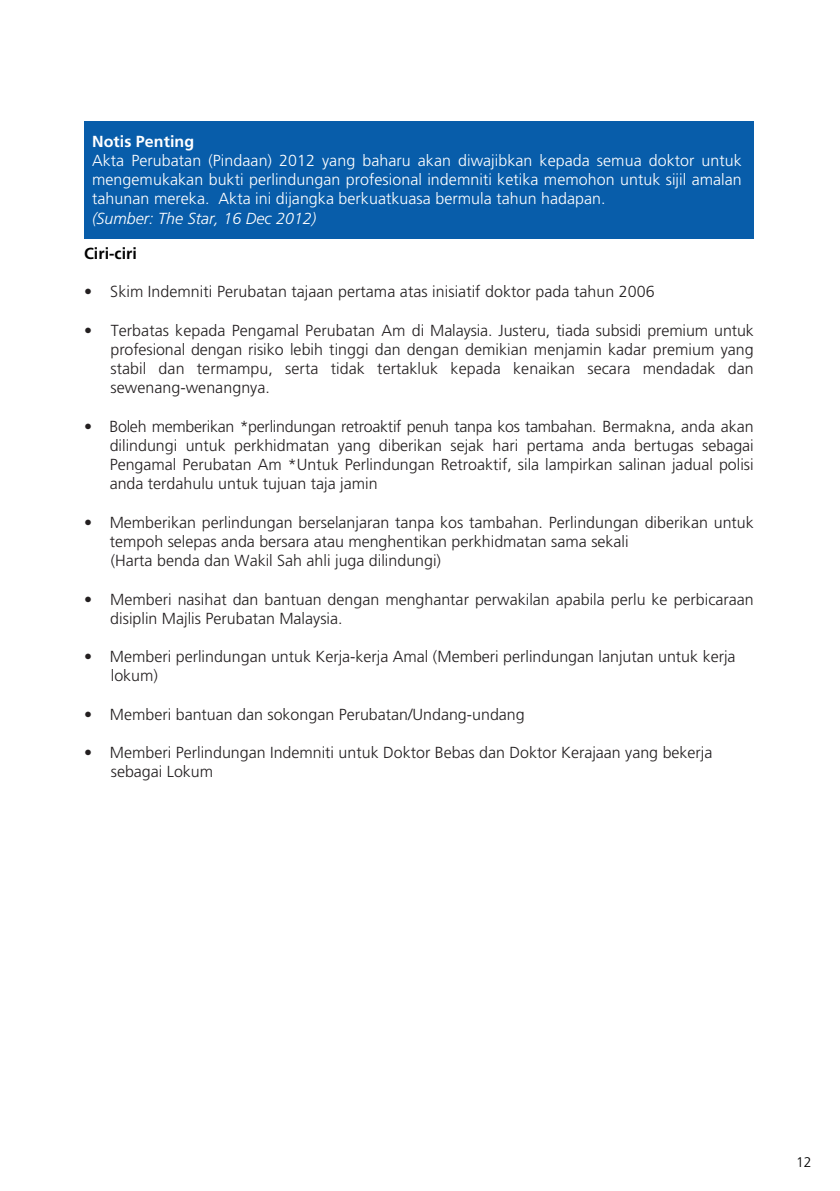
<style>
.page{position:relative;width:840px;height:1191px;background:#fff}
.page>*{position:absolute;margin:0;border:0;box-sizing:border-box;transform-origin:0 0}
.t1{font:300 16px/19.2px "Frutiger";color:#231f20}
.t2{font:300 16px/19.2px "Frutiger";letter-spacing:.005em;color:#fff;text-align:justify}
.t3{font:italic 300 16px "Frutiger";color:#fff}
.t4{font:700 16px "Frutiger";letter-spacing:.005em;color:#fff}
.t5{font:700 16px "Frutiger";letter-spacing:.005em;color:#010101}
.t6{font:300 14px "Frutiger";color:#000}
</style>
<div class="page">
<div style="left:84px;top:121px;width:670px;height:118px;background:#085daa"></div>
<p class="t4" style="left:92px;top:132px;width:103px">Notis Penting</p>
<p class="t2" style="left:92px;top:151px;width:651px">Akta Perubatan (Pindaan) 2012 yang baharu akan diwajibkan kepada semua doktor untuk mengemukakan bukti perlindungan profesional indemniti ketika memohon untuk sijil amalan tahunan mereka. Akta ini dijangka berkuatkuasa bermula tahun hadapan.</p>
<p class="t3" style="left:92px;top:209px;width:225px">(Sumber: The Star, 16 Dec 2012)</p>
<p class="t5" style="left:84px;top:244px;width:54px">Ciri-ciri</p>
<p class="t1" style="left:84px;top:282px;width:571px">• Skim Indemniti Perubatan tajaan pertama atas inisiatif doktor pada tahun 2006</p>
<p class="t1" style="left:110px;top:320px;width:644px;text-align:justify;text-indent:-26px">• Terbatas kepada Pengamal Perubatan Am di Malaysia. Justeru, tiada subsidi premium untuk profesional dengan risiko lebih tinggi dan dengan demikian menjamin kadar premium yang stabil dan termampu, serta tidak tertakluk kepada kenaikan secara mendadak dan sewenang-wenangnya.</p>
<p class="t1" style="left:110px;top:416px;width:645px;text-align:justify;text-indent:-26px">• Boleh memberikan *perlindungan retroaktif penuh tanpa kos tambahan. Bermakna, anda akan dilindungi untuk perkhidmatan yang diberikan sejak hari pertama anda bertugas sebagai Pengamal Perubatan Am *Untuk Perlindungan Retroaktif, sila lampirkan salinan jadual polisi anda terdahulu untuk tujuan taja jamin</p>
<p class="t1" style="left:110px;top:512px;width:645px;text-indent:-26px">• Memberikan perlindungan berselanjaran tanpa kos tambahan. Perlindungan diberikan untuk tempoh selepas anda bersara atau menghentikan perkhidmatan sama sekali<br>(Harta benda dan Wakil Sah ahli juga dilindungi)</p>
<p class="t1" style="left:110px;top:589px;width:644px;text-indent:-26px">• Memberi nasihat dan bantuan dengan menghantar perwakilan apabila perlu ke perbicaraan disiplin Majlis Perubatan Malaysia.</p>
<p class="t1" style="left:111px;top:647px;width:626px;text-indent:-27px">• Memberi perlindungan untuk Kerja-kerja Amal (Memberi perlindungan lanjutan untuk kerja lokum)</p>
<p class="t1" style="left:84px;top:704px;width:442px">• Memberi bantuan dan sokongan Perubatan/Undang-undang</p>
<p class="t1" style="left:111px;top:743px;width:603px;text-indent:-27px">• Memberi Perlindungan Indemniti untuk Doktor Bebas dan Doktor Kerajaan yang bekerja sebagai Lokum</p>
<p class="t6" style="left:795px;top:1154px;width:17px">12</p>
</div>
